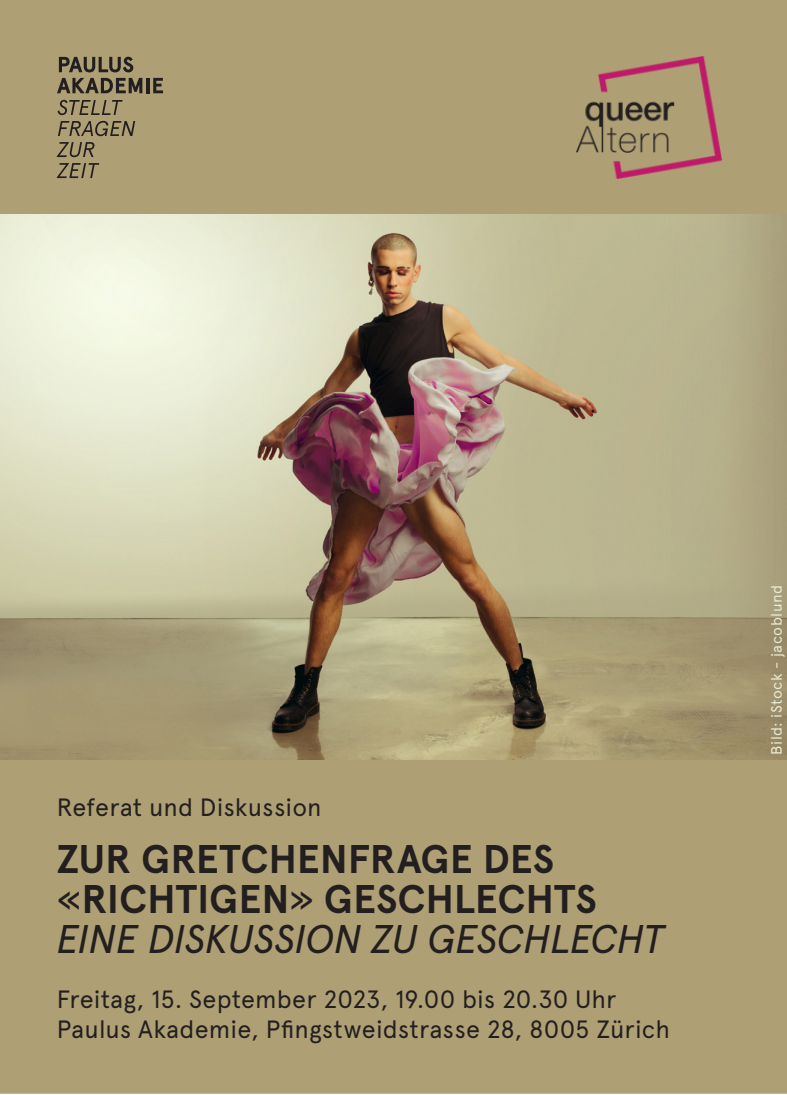
<style>
.page{position:relative;width:787px;height:1095px;background:#fff}
.page>*{position:absolute;margin:0;border:0;box-sizing:border-box;transform-origin:0 0}
._01_Titel{font:700 40px "Apercu Pro";letter-spacing:-.005em;color:#231f20}
._01_Untertitel{font:italic 40px "Apercu Pro";letter-spacing:-.015em;color:#231f20}
._00_Standardtext{font:25px "Apercu Pro";letter-spacing:.005em;color:#231f20}
._01_Untertitel-2{font:25px "Apercu Pro";letter-spacing:.005em;color:#231f20}
.Fliesstext{font:15px "Apercu Pro";letter-spacing:.035em;color:#e9ebd5}
.s1{font-weight:400}
</style>
<div class="page">
<div style="left:0;top:0;width:787px;height:1094px;background:#af9f74"></div>
<svg style="left:57px;top:163px;width:42px;height:15px"></svg>
<svg style="left:57px;top:142px;width:37px;height:15px"></svg>
<svg style="left:58px;top:121px;width:77px;height:15px"></svg>
<svg style="left:58px;top:100px;width:65px;height:15px"></svg>
<svg style="left:153px;top:78px;width:10px;height:15px"></svg>
<hr style="left:146px;top:78px;width:3px;height:15px;background:#231f20">
<svg style="left:57px;top:78px;width:85px;height:15px"></svg>
<svg style="left:59px;top:57px;width:74px;height:15px"></svg>
<img style="left:0;top:214px;width:787px;height:546px">
<img style="left:576px;top:57px;width:145px;height:122px">
<p class="_00_Standardtext" style="left:57px;top:788px;width:266px">Referat und Diskussion</p>
<p class="_01_Titel" style="left:57px;top:829px;width:499px">ZUR GRETCHENFRAGE DES</p>
<p class="_01_Titel" style="left:57px;top:869px;width:542px"><span class="s1">«</span>RICHTIGEN<span class="s1">»</span> GESCHLECHTS</p>
<p class="_01_Untertitel" style="left:57px;top:909px;width:609px">EINE DISKUSSION ZU GESCHLECHT</p>
<p class="_01_Untertitel-2" style="left:57px;top:981px;width:561px">Freitag, 15. September 2023, 19.00 bis 20.30 Uhr</p>
<p class="_00_Standardtext" style="left:57px;top:1011px;width:615px">Paulus Akademie, Pfingstweidstrasse 28, 8005 Zürich</p>
<p class="Fliesstext" style="left:765px;top:755px;width:171px;rotate:-90deg">Bild: iStock - jacoblund</p>
</div>
